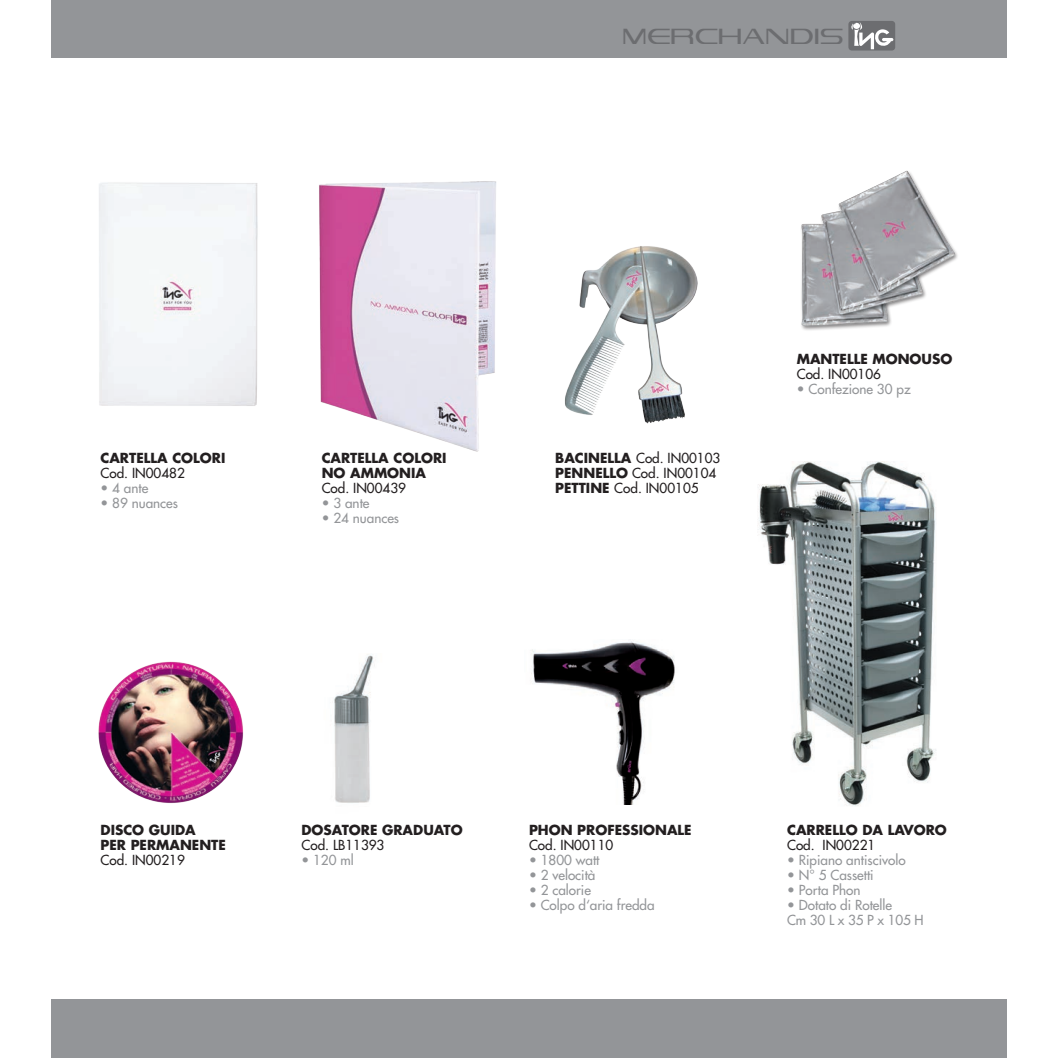
<style>
.page{position:relative;width:1059px;height:1058px;background:#fff}
.page>*{position:absolute;margin:0;border:0;box-sizing:border-box;transform-origin:0 0}
.t1{font:31.5px "Vandiana Platin Lite";color:#6c6d70}
.t2{font:13.5px/15px "Futura";color:#939598}
.t3{font:13.5px/15px "Futura";color:#231f20}
.t4{font:700 13.5px/15px "Futura";color:#231f20}
.s1{font-weight:700}
</style>
<div class="page">
<div style="left:51px;top:0;width:955px;height:58px;background:#939598"></div>
<div style="left:848px;top:21px;width:47px;height:30px;background:#6c6d70;border-radius:3px"></div>
<svg style="left:851px;top:22px;width:42px;height:27px"></svg>
<img style="left:319px;top:181px;width:177px;height:271px">
<img style="left:757px;top:461px;width:179px;height:345px">
<img style="left:564px;top:246px;width:134px;height:178px">
<img style="left:334px;top:654px;width:41px;height:149px">
<img style="left:801px;top:170px;width:157px;height:160px">
<img style="left:98px;top:661px;width:146px;height:142px">
<img style="left:531px;top:641px;width:144px;height:164px">
<div style="left:99px;top:182px;width:159px;height:224px;background:#f3f5f8"></div>
<div style="left:51px;top:999px;width:955px;height:59px;background:#939598"></div>
<h1 class="t1" style="left:622px;top:22px;width:223px">MERCHANDIS</h1>
<p class="t4" style="left:100px;top:450px;width:126px">CARTELLA COLORI</p>
<p class="t3" style="left:100px;top:465px;width:86px">Cod. IN00482</p>
<p class="t2" style="left:100px;top:480px;width:49px">• 4 ante</p>
<p class="t2" style="left:100px;top:495px;width:79px">• 89 nuances</p>
<p class="t4" style="left:322px;top:450px;width:126px">CARTELLA COLORI<br>NO AMMONIA</p>
<p class="t3" style="left:322px;top:480px;width:86px">Cod. IN00439</p>
<p class="t2" style="left:322px;top:495px;width:49px">• 3 ante</p>
<p class="t2" style="left:322px;top:510px;width:79px">• 24 nuances</p>
<p class="t3" style="left:555px;top:450px;width:167px"><span class="s1">BACINELLA</span> Cod. IN00103<br><span class="s1">PENNELLO</span> Cod. IN00104<br><span class="s1">PETTINE</span> Cod. IN00105</p>
<p class="t4" style="left:797px;top:351px;width:157px">MANTELLE MONOUSO</p>
<p class="t3" style="left:797px;top:367px;width:86px">Cod. IN00106</p>
<p class="t2" style="left:797px;top:382px;width:115px">• Confezione 30 pz</p>
<p class="t4" style="left:100px;top:822px;width:127px">DISCO GUIDA<br>PER PERMANENTE</p>
<p class="t3" style="left:100px;top:852px;width:86px">Cod. IN00219</p>
<p class="t4" style="left:301px;top:822px;width:163px">DOSATORE GRADUATO</p>
<p class="t3" style="left:301px;top:837px;width:84px">Cod. LB11393</p>
<p class="t2" style="left:301px;top:852px;width:54px">• 120 ml</p>
<p class="t4" style="left:529px;top:822px;width:164px">PHON PROFESSIONALE</p>
<p class="t3" style="left:529px;top:837px;width:86px">Cod. IN00110</p>
<p class="t2" style="left:529px;top:852px;width:72px">• 1800 watt</p>
<p class="t2" style="left:529px;top:867px;width:68px">• 2 velocità</p>
<p class="t2" style="left:529px;top:882px;width:63px">• 2 calorie</p>
<p class="t2" style="left:529px;top:897px;width:127px">• Colpo d‘aria fredda</p>
<p class="t4" style="left:787px;top:822px;width:161px">CARRELLO DA LAVORO</p>
<p class="t3" style="left:787px;top:837px;width:90px">Cod. IN00221</p>
<p class="t2" style="left:787px;top:852px;width:120px">• Ripiano antiscivolo</p>
<p class="t2" style="left:787px;top:867px;width:88px">• N° 5 Cassetti</p>
<p class="t2" style="left:787px;top:882px;width:75px">• Porta Phon</p>
<p class="t2" style="left:787px;top:897px;width:138px">• Dotato di Rotelle<br>Cm 30 L x 35 P x 105 H</p>
</div>
